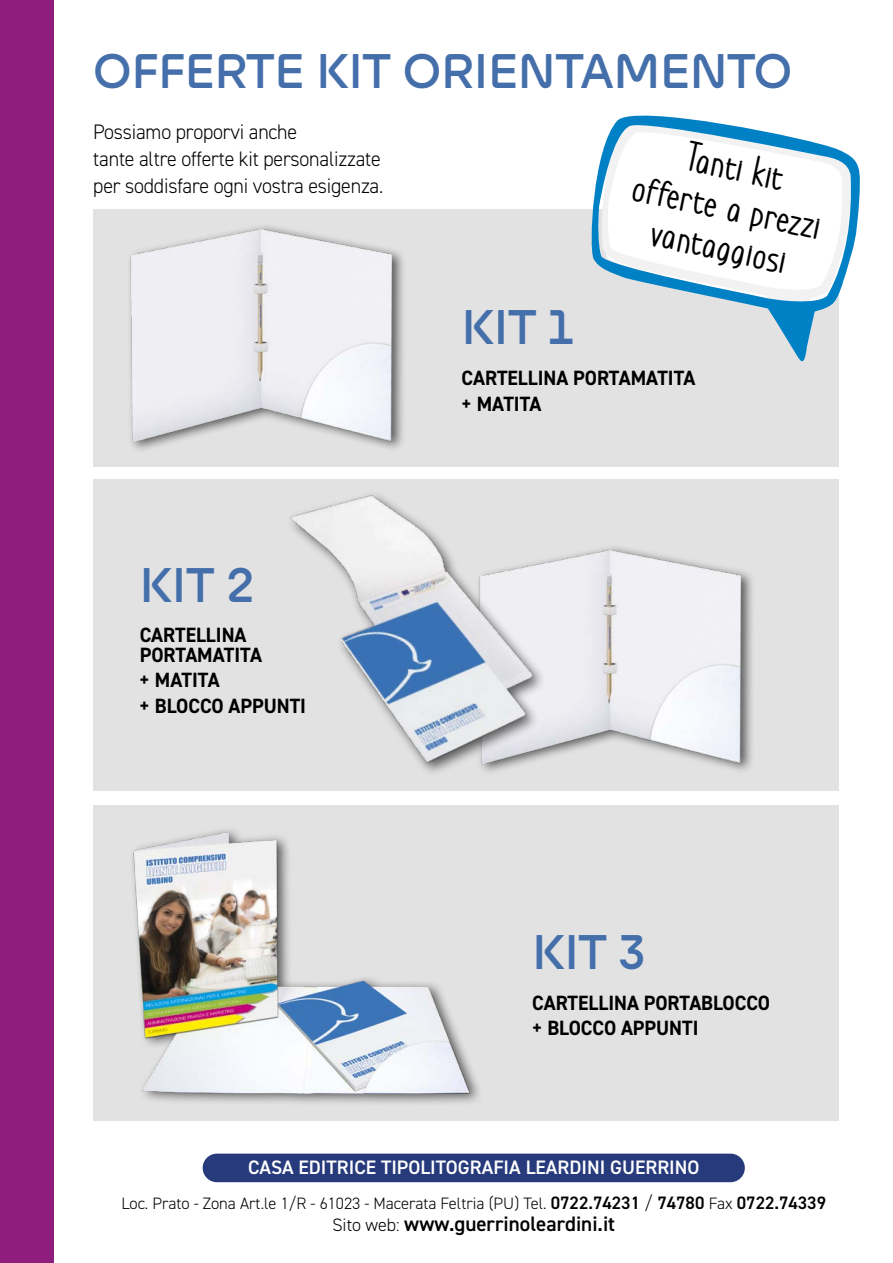
<style>
.page{position:relative;width:893px;height:1263px;background:#fff}
.page>*{position:absolute;margin:0;border:0;box-sizing:border-box;transform-origin:0 0}
.t1{font:700 43.5px "Ulm Grotesk";letter-spacing:-.01em;color:#446faa;scale:.96 1}
.t2{font:700 40.5px/40.5px "Im Wunderland";color:#000;text-align:center}
.t3{font:300 21px/27px "DIN2014";letter-spacing:-.01em;color:#000;scale:.95 1}
.t4{font:600 21px "DIN2014";color:#000}
.t5{font:700 20.7px/25.5px "DIN2014";color:#000;scale:.95 1}
.t6{font:600 19.5px "DIN2014";color:#fff}
.t7{font:300 16.5px "DIN2014";color:#000}
.s1{font-weight:600;font-size:18px}
.s2{font-size:18px}
.s3{font-weight:300;font-size:18px}
</style>
<div class="page">
<div style="left:93px;top:209px;width:746px;height:257px;background:#e2e2e2"></div>
<div style="left:93px;top:479px;width:746px;height:311px;background:#e2e2e2"></div>
<div style="left:93px;top:805px;width:746px;height:316px;background:#e2e2e2"></div>
<div style="left:129px;top:826px;width:355px;height:280px;background:#000;opacity:.6"></div>
<img style="left:129px;top:826px;width:342px;height:267px">
<div style="left:126px;top:223px;width:280px;height:231px;background:#000;opacity:.6"></div>
<img style="left:128px;top:229px;width:269px;height:216px">
<div style="left:475px;top:545px;width:280px;height:230px;background:#000;opacity:.6"></div>
<img style="left:569px;top:551px;width:177px;height:215px">
<img style="left:289px;top:494px;width:280px;height:281px">
<svg style="left:591px;top:115px;width:269px;height:247px;fill:#fff"></svg>
<div style="left:203px;top:1153px;width:542px;height:29px;background:#273a7c;border-radius:14px"></div>
<div style="left:0;top:0;width:54px;height:1263px;background:#8e1d7d"></div>
<h1 class="t1" style="left:93px;top:43px;width:730px">OFFERTE KIT ORIENTAMENTO</h1>
<p class="t3" style="left:93px;top:119px;width:307px">Possiamo proporvi anche<br>tante altre offerte kit personalizzate per soddisfare ogni vostra esigenza.</p>
<h1 class="t1" style="left:140px;top:557px;width:121px">KIT 2</h1>
<p class="t5" style="left:140px;top:625px;width:130px;line-height:19.5px">CARTELLINA<br>PORTAMATITA</p>
<p class="t5" style="left:140px;top:667px;width:177px">+ MATITA<br>+ BLOCCO APPUNTI</p>
<h1 class="t1" style="left:461px;top:299px;width:118px">KIT 1</h1>
<h2 class="t2" style="left:648px;top:126px;width:191px;rotate:12deg">Tanti kit offerte a prezzi vantaggiosi</h2>
<p class="t5" style="left:461px;top:365px;width:248px">CARTELLINA PORTAMATITA + MATITA</p>
<h1 class="t1" style="left:532px;top:923px;width:121px">KIT 3</h1>
<p class="t5" style="left:532px;top:990px;width:252px">CARTELLINA PORTABLOCCO + BLOCCO APPUNTI</p>
<p class="t6" style="left:248px;top:1154px;width:453px">CASA EDITRICE TIPOLITOGRAFIA LEARDINI GUERRINO</p>
<p class="t7" style="left:121px;top:1193px;width:706px">Loc. Prato - Zona Art.le 1/R - 61023 - Macerata Feltria (PU) Tel. <span class="s1">0722.74231</span> <span class="s2">/</span> <span class="s1">74780</span> Fax <span class="s1">0722.74339</span></p>
<p class="t4" style="left:332px;top:1210px;width:284px"><span class="s3">Sito web:</span> www.guerrinoleardini.it</p>
</div>
